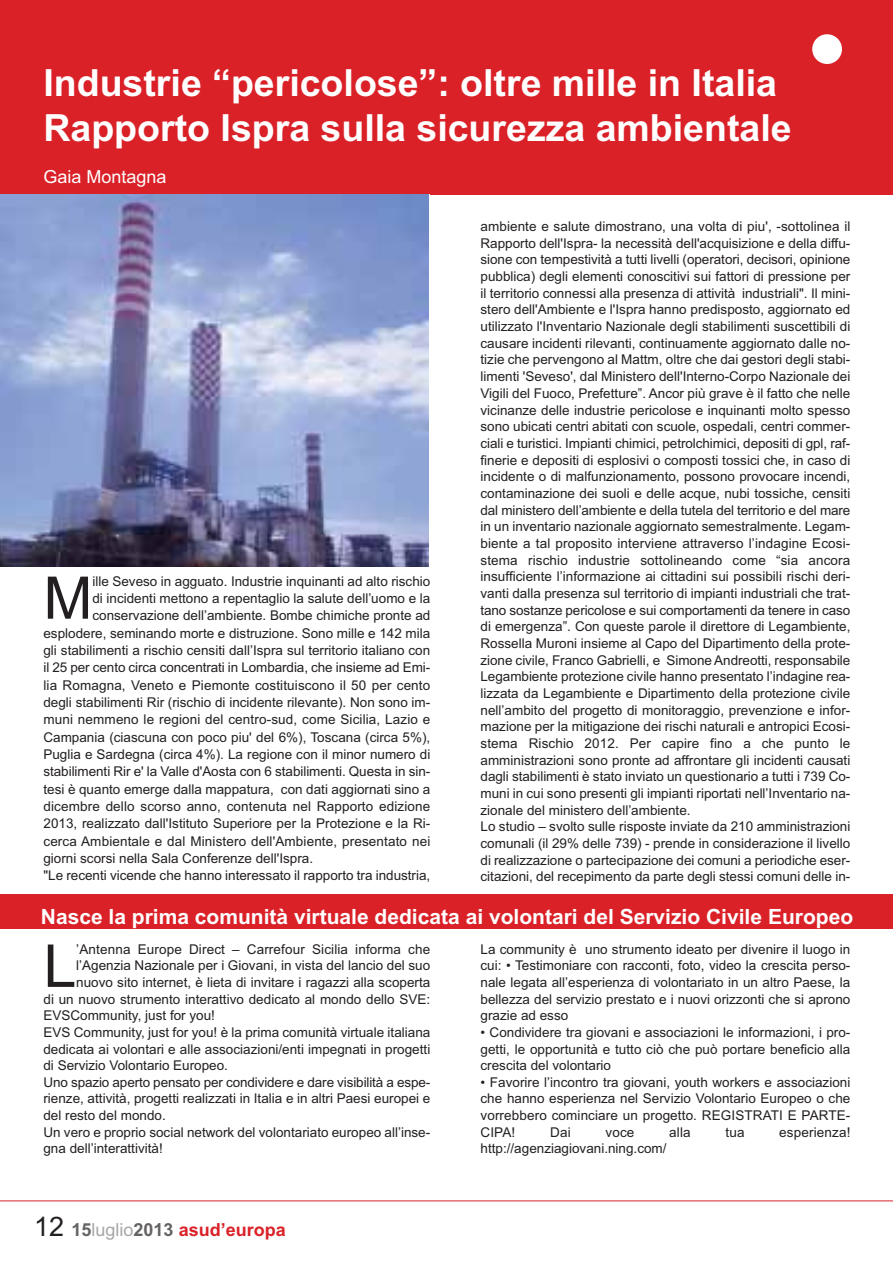
<style>
.page{position:relative;width:893px;height:1263px;background:#fff}
.page>*{position:absolute;margin:0;border:0;box-sizing:border-box;transform-origin:0 0}
.t1{font:59.25px "Arial";color:#231f20}
.t2{font:58.8px "Arial";color:#231f20}
.t3{font:700 37.5px/45px "Arial";color:#fff}
.t4{font:700 21px "Arial";color:#fff}
.t5{font:700 18px "Arial";color:#da2128}
.t6{font:18px "Arial";color:#fff}
.t7{font:13.5px/16.6px "Arial";color:#231f20;text-align:justify}
.s1{font-weight:400;font-size:27px;color:#231f20}
.s2{color:#656262}
.s3{font-weight:400;color:#a9a7a6}
</style>
<div class="page">
<div style="left:0;top:0;width:892px;height:194px;background:#da2128"></div>
<div style="left:812px;top:34px;width:30px;height:30px;background:#fff;border-radius:50%"></div>
<hr style="left:0;top:1201px;width:892px;height:1px;background:#da2128">
<img style="left:0;top:194px;width:428px;height:372px">
<div style="left:0;top:895px;width:892px;height:34px;background:#da2128"></div>
<h3 class="t3" style="left:43px;top:64px;width:749px">Industrie “pericolose”: oltre mille in Italia<br>Rapporto Ispra sulla sicurezza ambientale</h3>
<h3 class="t6" style="left:43px;top:171px;width:124px">Gaia Montagna</h3>
<p class="t7" style="left:480px;top:219px;width:371px;text-align:left">ambiente e salute dimostrano, una volta di piu', -sottolinea il Rapporto dell'Ispra- la necessità dell'acquisizione e della diffu&shy;sione con tempestività a tutti livelli (operatori, decisori, opinione pubblica) degli elementi conoscitivi sui fattori di pressione per il territorio connessi alla presenza di attività industriali". Il mini&shy;stero dell'Ambiente e l'Ispra hanno predisposto, aggiornato ed utilizzato l'Inventario Nazionale degli stabilimenti suscettibili di causare incidenti rilevanti, continuamente aggiornato dalle no&shy;tizie che pervengono al Mattm, oltre che dai gestori degli stabi&shy;limenti 'Seveso', dal Ministero dell'Interno-Corpo Nazionale dei Vigili del Fuoco, Prefetture”. Ancor più grave è il fatto che nelle vicinanze delle industrie pericolose e inquinanti molto spesso sono ubicati centri abitati con scuole, ospedali, centri commer&shy;ciali e turistici. Impianti chimici, petrolchimici, depositi di gpl, raf&shy;finerie e depositi di esplosivi o composti tossici che, in caso di incidente o di malfunzionamento, possono provocare incendi, contaminazione dei suoli e delle acque, nubi tossiche, censiti dal ministero dell’ambiente e della tutela del territorio e del mare in un inventario nazionale aggiornato semestralmente. Legam&shy;biente a tal proposito interviene attraverso l’indagine Ecosi&shy;stema rischio industrie sottolineando come “sia ancora insufficiente l’informazione ai cittadini sui possibili rischi deri&shy;vanti dalla presenza sul territorio di impianti industriali che trat&shy;tano sostanze pericolose e sui comportamenti da tenere in caso di emergenza”. Con queste parole il direttore di Legambiente, Rossella Muroni insieme al Capo del Dipartimento della prote&shy;zione civile, Franco Gabrielli, e Simone Andreotti, responsabile Legambiente protezione civile hanno presentato l’indagine rea&shy;lizzata da Legambiente e Dipartimento della protezione civile nell’ambito del progetto di monitoraggio, prevenzione e infor&shy;mazione per la mitigazione dei rischi naturali e antropici Ecosi&shy;stema Rischio 2012. Per capire fino a che punto le amministrazioni sono pronte ad affrontare gli incidenti causati dagli stabilimenti è stato inviato un questionario a tutti i 739 Co&shy;muni in cui sono presenti gli impianti riportati nell’Inventario na&shy;zionale del ministero dell’ambiente.<br>Lo studio – svolto sulle risposte inviate da 210 amministrazioni comunali (il 29% delle 739) - prende in considerazione il livello di realizzazione o partecipazione dei comuni a periodiche eser&shy;citazioni, del recepimento da parte degli stessi comuni delle in-</p>
<h3 class="t4" style="left:41px;top:909px;width:813px">Nasce la prima comunità virtuale dedicata ai volontari del Servizio Civile Europeo</h3>
<h1 class="t1" style="left:43px;top:945px;width:34px">L</h1>
<p class="t7" style="left:76px;top:942px;width:355px">’Antenna Europe Direct – Carrefour Sicilia informa che</p>
<h2 class="t2" style="left:43px;top:577px;width:50px">M</h2>
<p class="t7" style="left:92px;top:574px;width:339px">ille Seveso in agguato. Industrie inquinanti ad alto rischio</p>
<p class="t7" style="left:92px;top:591px;width:339px">di incidenti mettono a repentaglio la salute dell’uomo e la</p>
<p class="t7" style="left:92px;top:609px;width:339px">conservazione dell’ambiente. Bombe chimiche pronte ad</p>
<p class="t7" style="left:43px;top:626px;width:388px">esplodere, seminando morte e distruzione. Sono mille e 142 mila</p>
<p class="t7" style="left:43px;top:643px;width:388px">gli stabilimenti a rischio censiti dall’Ispra sul territorio italiano con</p>
<p class="t7" style="left:43px;top:661px;width:388px">il 25 per cento circa concentrati in Lombardia, che insieme ad Emi-</p>
<p class="t7" style="left:43px;top:678px;width:388px">lia Romagna, Veneto e Piemonte costituiscono il 50 per cento</p>
<p class="t7" style="left:43px;top:695px;width:388px">degli stabilimenti Rir (rischio di incidente rilevante). Non sono im-</p>
<p class="t7" style="left:43px;top:713px;width:388px">muni nemmeno le regioni del centro-sud, come Sicilia, Lazio e</p>
<p class="t7" style="left:43px;top:730px;width:388px">Campania (ciascuna con poco piu' del 6%), Toscana (circa 5%),</p>
<p class="t7" style="left:43px;top:747px;width:388px">Puglia e Sardegna (circa 4%). La regione con il minor numero di</p>
<p class="t7" style="left:43px;top:765px;width:388px">stabilimenti Rir e' la Valle d'Aosta con 6 stabilimenti. Questa in sin-</p>
<p class="t7" style="left:43px;top:782px;width:388px">tesi è quanto emerge dalla mappatura, con dati aggiornati sino a</p>
<p class="t7" style="left:43px;top:799px;width:388px">dicembre dello scorso anno, contenuta nel Rapporto edizione</p>
<p class="t7" style="left:43px;top:816px;width:388px">2013, realizzato dall'Istituto Superiore per la Protezione e la Ri-</p>
<p class="t7" style="left:43px;top:834px;width:388px">cerca Ambientale e dal Ministero dell'Ambiente, presentato nei</p>
<p class="t7" style="left:43px;top:851px;width:271px">giorni scorsi nella Sala Conferenze dell'Ispra.</p>
<p class="t7" style="left:43px;top:868px;width:388px">"Le recenti vicende che hanno interessato il rapporto tra industria,</p>
<p class="t7" style="left:480px;top:942px;width:371px">La community è uno strumento ideato per divenire il luogo in cui: • Testimoniare con racconti, foto, video la crescita perso&shy;nale legata all’esperienza di volontariato in un altro Paese, la bellezza del servizio prestato e i nuovi orizzonti che si aprono grazie ad esso</p>
<p class="t7" style="left:480px;top:1025px;width:371px">• Condividere tra giovani e associazioni le informazioni, i pro&shy;getti, le opportunità e tutto ciò che può portare beneficio alla crescita del volontario</p>
<p class="t7" style="left:480px;top:1075px;width:371px">• Favorire l’incontro tra giovani, youth workers e associazioni che hanno esperienza nel Servizio Volontario Europeo o che vorrebbero cominciare un progetto. REGISTRATI E PARTE-CIPA!</p>
<p class="t7" style="left:76px;top:959px;width:355px">l’Agenzia Nazionale per i Giovani, in vista del lancio del suo</p>
<p class="t7" style="left:76px;top:975px;width:355px">nuovo sito internet, è lieta di invitare i ragazzi alla scoperta</p>
<p class="t7" style="left:43px;top:992px;width:388px">di un nuovo strumento interattivo dedicato al mondo dello SVE:</p>
<p class="t7" style="left:43px;top:1008px;width:173px">EVSCommunity, just for you!</p>
<p class="t7" style="left:43px;top:1025px;width:388px">EVS Community, just for you! è la prima comunità virtuale italiana</p>
<p class="t7" style="left:43px;top:1042px;width:388px">dedicata ai volontari e alle associazioni/enti impegnati in progetti</p>
<p class="t7" style="left:43px;top:1058px;width:186px">di Servizio Volontario Europeo.</p>
<p class="t7" style="left:43px;top:1075px;width:388px">Uno spazio aperto pensato per condividere e dare visibilità a espe-</p>
<p class="t7" style="left:43px;top:1092px;width:388px">rienze, attività, progetti realizzati in Italia e in altri Paesi europei e</p>
<p class="t7" style="left:43px;top:1108px;width:124px">del resto del mondo.</p>
<p class="t7" style="left:43px;top:1125px;width:388px">Un vero e proprio social network del volontariato europeo all’inse-</p>
<p class="t7" style="left:43px;top:1142px;width:121px">gna dell’interattività!</p>
<p class="t7" style="left:550px;top:1125px;width:22px">Dai</p>
<p class="t7" style="left:605px;top:1125px;width:30px">voce</p>
<p class="t7" style="left:669px;top:1125px;width:23px">alla</p>
<p class="t7" style="left:725px;top:1125px;width:21px">tua</p>
<p class="t7" style="left:779px;top:1125px;width:73px">esperienza!</p>
<p class="t7" style="left:480px;top:1142px;width:188px">http://agenziagiovani.ning.com/</p>
<h3 class="t5" style="left:34px;top:1223px;width:253px"><span class="s1">12</span> <span class="s2">15</span><span class="s3">luglio</span><span class="s2">2013</span> asud’europa</h3>
</div>
